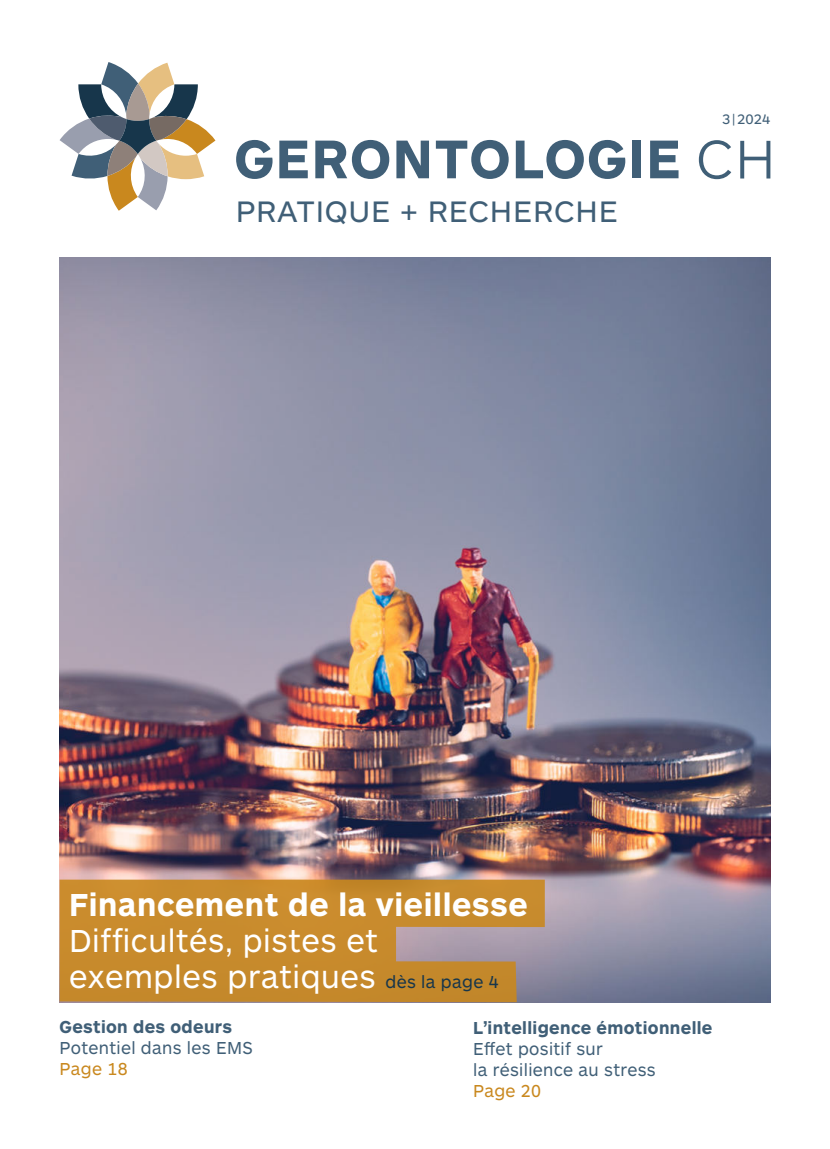
<style>
.page{position:relative;width:830px;height:1149px;background:#fff}
.page>*{position:absolute;margin:0;border:0;box-sizing:border-box;transform-origin:0 0}
.t1{font:33px/36px "ARS Maquette Pro";letter-spacing:.02em;color:#fff;scale:.95 1}
.t2{font:700 33px "ARS Maquette Pro";letter-spacing:.02em;color:#fff;scale:.95 1}
.t3{font:30.75px "ARS Maquette Pro";letter-spacing:.025em;color:#405f77}
.t4{font:18px/21px "ARS Maquette Pro";letter-spacing:.02em;color:#405f77;scale:.95 1}
.t5{font:700 18px "ARS Maquette Pro";letter-spacing:.02em;color:#405f77;scale:.95 1}
.t6{font:18px "ARS Maquette Pro";letter-spacing:.02em;color:#c9881e;scale:.95 1}
.t7{font:14.25px "ARS Maquette Pro";color:#405f77}
.s1{font-size:18px;color:#17364b}
</style>
<div class="page">
<img style="left:60px;top:257px;width:710px;height:744px">
<svg style="left:60px;top:62px;width:155px;height:149px"></svg>
<svg style="left:236px;top:140px;width:36px;height:39px"></svg>
<svg style="left:279px;top:140px;width:28px;height:38px"></svg>
<svg style="left:315px;top:140px;width:74px;height:39px"></svg>
<svg style="left:396px;top:140px;width:33px;height:38px"></svg>
<svg style="left:435px;top:140px;width:73px;height:39px"></svg>
<svg style="left:515px;top:140px;width:110px;height:39px"></svg>
<div style="left:631px;top:141px;width:9px;height:37px;background:#405f77"></div>
<svg style="left:650px;top:140px;width:28px;height:38px"></svg>
<svg style="left:698px;top:140px;width:33px;height:39px"></svg>
<svg style="left:740px;top:141px;width:30px;height:37px"></svg>
<svg style="left:60px;top:879px;width:484px;height:122px;background:#c38c39"></svg>
<h2 class="t3" style="left:236px;top:196px;width:383px">PRATIQUE + RECHERCHE</h2>
<p class="t7" style="left:721px;top:111px;width:50px">3 | 2024</p>
<h1 class="t2" style="left:69px;top:891px;width:484px">Financement de la vieillesse</h1>
<h1 class="t1" style="left:69px;top:920px;width:453px">Difficultés, pistes et exemples pratiques <span class="s1">dès la page 4</span></h1>
<p class="t5" style="left:60px;top:1018px;width:183px">Gestion des odeurs</p>
<p class="t4" style="left:60px;top:1036px;width:205px">Potentiel dans les EMS</p>
<p class="t6" style="left:60px;top:1058px;width:73px">Page 18</p>
<p class="t5" style="left:473px;top:1020px;width:253px">L’intelligence émotionnelle</p>
<p class="t4" style="left:473px;top:1036px;width:194px">Effet positif sur<br>la résilience au stress</p>
<p class="t6" style="left:473px;top:1081px;width:73px">Page 20</p>
</div>
